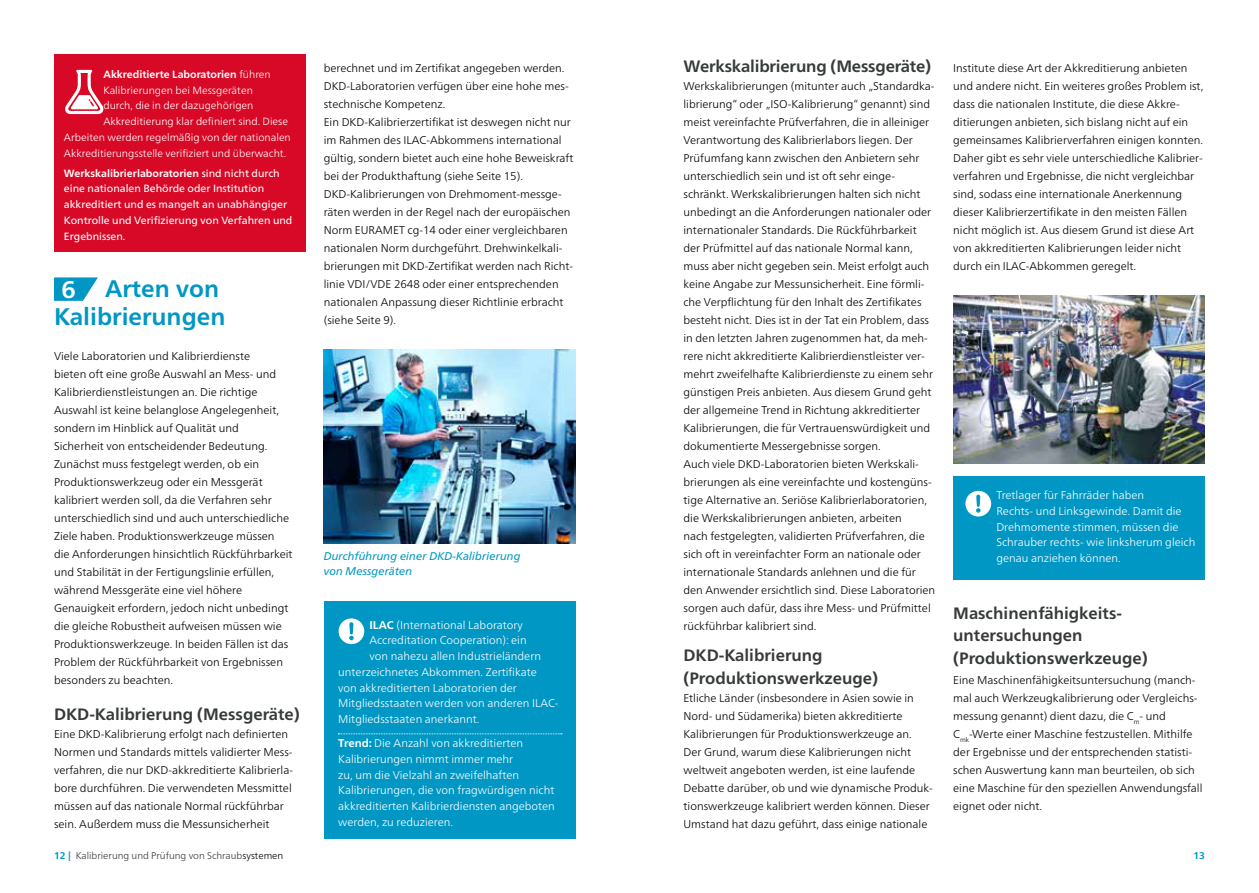
<style>
.page{position:relative;width:1259px;height:893px;background:#fff}
.page>*{position:absolute;margin:0;border:0;box-sizing:border-box;transform-origin:0 0}
.t1{font:700 24px/28.5px "Neue Frutiger World";color:#0097c4;text-align:right}
.t2{font:700 24px "Neue Frutiger World";color:#fff}
.t3{font:700 16.5px/22.5px "Neue Frutiger World";color:#373a3b}
.t4{font:300 11.25px/18px "Neue Frutiger World";color:#000}
.t5{font:300 11.25px/15.8px "Neue Frutiger World";color:#fff}
.t6{font:italic 11.25px/15.8px "Neue Frutiger World";color:#0097c4}
.t7{font:300 10.5px "Neue Frutiger World";color:#fff}
.t8{font:10.5px/15.8px "Neue Frutiger World";color:#fff}
.t9{font:700 10.5px "Neue Frutiger World";color:#fff}
.t10{font:300 9.75px "Neue Frutiger World";color:#373a3b}
.t11{font:700 9.75px "Neue Frutiger World";color:#0097c4}
.s1{font-weight:300}
.s2{font-weight:700}
.s3{font-weight:700;color:#0097c4}
.s4{color:#000}
</style>
<div class="page">
<svg style="left:54px;top:277px;width:44px;height:24px"></svg>
<div style="left:54px;top:54px;width:252px;height:198px;background:#d70926"></div>
<svg style="left:65px;top:70px;width:38px;height:44px"></svg>
<div style="left:324px;top:601px;width:251px;height:238px;background:#0097c4"></div>
<img style="left:324px;top:349px;width:251px;height:195px">
<svg style="left:338px;top:733px;width:224px;height:1px"></svg>
<div style="left:338px;top:618px;width:26px;height:26px;background:#fff;border-radius:50%"></div>
<svg style="left:349px;top:622px;width:5px;height:18px"></svg>
<img style="left:953px;top:295px;width:252px;height:168px">
<div style="left:953px;top:476px;width:252px;height:103px;background:#0097c4"></div>
<div style="left:965px;top:491px;width:26px;height:25px;background:#fff;border-radius:50%"></div>
<svg style="left:976px;top:494px;width:4px;height:19px"></svg>
<p class="t9" style="left:103px;top:65px;width:169px">Akkreditierte Laboratorien <span class="s1">führen</span></p>
<p class="t7" style="left:103px;top:82px;width:151px">Kalibrierungen bei Messgeräten</p>
<p class="t7" style="left:103px;top:98px;width:152px">durch, die in der dazugehörigen</p>
<p class="t7" style="left:103px;top:113px;width:186px">Akkreditierung klar definiert sind. Diese</p>
<p class="t7" style="left:64px;top:129px;width:228px">Arbeiten werden regelmäßig von der nationalen</p>
<p class="t7" style="left:64px;top:145px;width:224px">Akkreditierungsstelle verifiziert und überwacht.</p>
<p class="t8" style="left:64px;top:165px;width:230px"><span class="s2">Werkskalibrierlaboratorien</span> sind nicht durch eine nationalen Behörde oder Institution akkreditiert und es mangelt an unabhängiger Kontrolle und Verifizierung von Verfahren und Ergebnissen.</p>
<h1 class="t1" style="left:54px;top:273px;width:173px">Arten von<br>Kalibrierungen</h1>
<h1 class="t2" style="left:62px;top:269px;width:16px">6</h1>
<p class="t4" style="left:54px;top:347px;width:240px">Viele Laboratorien und Kalibrierdienste<br>bieten oft eine große Auswahl an Mess- und Kalibrierdienstleistungen an. Die richtige Auswahl ist keine belanglose Angelegenheit, sondern im Hinblick auf Qualität und<br>Sicherheit von entscheidender Bedeutung.<br>Zunächst muss festgelegt werden, ob ein Produktionswerkzeug oder ein Messgerät kalibriert werden soll, da die Verfahren sehr unterschiedlich sind und auch unterschiedliche Ziele haben. Produktionswerkzeuge müssen die Anforderungen hinsichtlich Rückführbarkeit und Stabilität in der Fertigungslinie erfüllen, während Messgeräte eine viel höhere Genauigkeit erfordern, jedoch nicht unbedingt die gleiche Robustheit aufweisen müssen wie Produktionswerkzeuge. In beiden Fällen ist das Problem der Rückführbarkeit von Ergebnissen besonders zu beachten.</p>
<h2 class="t3" style="left:54px;top:703px;width:247px">DKD-Kalibrierung (Messgeräte)</h2>
<p class="t4" style="left:54px;top:725px;width:240px">Eine DKD-Kalibrierung erfolgt nach definierten Normen und Standards mittels validierter Mess&shy;verfahren, die nur DKD-akkreditierte Kalibrierla&shy;bore durchführen. Die verwendeten Messmittel müssen auf das nationale Normal rückführbar sein. Außerdem muss die Messunsicherheit</p>
<p class="t4" style="left:324px;top:59px;width:251px">berechnet und im Zertifikat angegeben werden.<br>DKD-Laboratorien verfügen über eine hohe mes&shy;stechnische Kompetenz.<br>Ein DKD-Kalibrierzertifikat ist deswegen nicht nur im Rahmen des ILAC-Abkommens international gültig, sondern bietet auch eine hohe Beweiskraft bei der Produkthaftung (siehe Seite 15).<br>DKD-Kalibrierungen von Drehmoment-messge&shy;räten werden in der Regel nach der europäischen Norm EURAMET cg-14 oder einer vergleichbaren nationalen Norm durchgeführt. Drehwinkelkali&shy;brierungen mit DKD-Zertifikat werden nach Richt&shy;linie VDI/VDE 2648 oder einer entsprechenden nationalen Anpassung dieser Richtlinie erbracht (siehe Seite 9).</p>
<p class="t6" style="left:324px;top:547px;width:198px">Durchführung einer DKD-Kalibrierung von Messgeräten</p>
<p class="t5" style="left:369px;top:617px;width:155px"><span class="s2">ILAC</span> (International Laboratory</p>
<p class="t5" style="left:369px;top:632px;width:159px">Accreditation Cooperation): ein</p>
<p class="t5" style="left:369px;top:648px;width:173px">von nahezu allen Industrieländern</p>
<p class="t5" style="left:338px;top:664px;width:200px">unterzeichnetes Abkommen. Zertifikate</p>
<p class="t5" style="left:338px;top:680px;width:180px">von akkreditierten Laboratorien der</p>
<p class="t5" style="left:338px;top:695px;width:222px">Mitgliedsstaaten werden von anderen ILAC-</p>
<p class="t5" style="left:338px;top:711px;width:143px">Mitgliedsstaaten anerkannt.</p>
<p class="t5" style="left:338px;top:735px;width:218px"><span class="s2">Trend:</span> Die Anzahl von akkreditierten Kalibrierungen nimmt immer mehr<br>zu, um die Vielzahl an zweifelhaften Kalibrierungen, die von fragwürdigen nicht akkreditierten Kalibrierdiensten angeboten werden, zu reduzieren.</p>
<h2 class="t3" style="left:683px;top:55px;width:249px">Werkskalibrierung (Messgeräte)</h2>
<p class="t4" style="left:683px;top:77px;width:253px">Werkskalibrierungen (mitunter auch „Standardka&shy;librierung“ oder „ISO-Kalibrierung“ genannt) sind meist vereinfachte Prüfverfahren, die in alleiniger Verantwortung des Kalibrierlabors liegen. Der Prüfumfang kann zwischen den Anbietern sehr unterschiedlich sein und ist oft sehr einge&shy;schränkt. Werkskalibrierungen halten sich nicht unbedingt an die Anforderungen nationaler oder internationaler Standards. Die Rückführbarkeit der Prüfmittel auf das nationale Normal kann, muss aber nicht gegeben sein. Meist erfolgt auch keine Angabe zur Messunsicherheit. Eine förmli&shy;che Verpflichtung für den Inhalt des Zertifikates besteht nicht. Dies ist in der Tat ein Problem, dass in den letzten Jahren zugenommen hat, da meh&shy;rere nicht akkreditierte Kalibrierdienstleister ver&shy;mehrt zweifelhafte Kalibrierdienste zu einem sehr günstigen Preis anbieten. Aus diesem Grund geht der allgemeine Trend in Richtung akkreditierter Kalibrierungen, die für Vertrauenswürdigkeit und dokumentierte Messergebnisse sorgen.<br>Auch viele DKD-Laboratorien bieten Werkskali&shy;brierungen als eine vereinfachte und kostengüns&shy;tige Alternative an. Seriöse Kalibrierlaboratorien, die Werkskalibrierungen anbieten, arbeiten<br>nach festgelegten, validierten Prüfverfahren, die sich oft in vereinfachter Form an nationale oder internationale Standards anlehnen und die für den Anwender ersichtlich sind. Diese Laboratorien sorgen auch dafür, dass ihre Mess- und Prüfmittel rückführbar kalibriert sind.</p>
<h2 class="t3" style="left:683px;top:644px;width:196px">DKD-Kalibrierung (Produktionswerkzeuge)</h2>
<p class="t4" style="left:683px;top:689px;width:251px">Etliche Länder (insbesondere in Asien sowie in Nord- und Südamerika) bieten akkreditierte Kalibrierungen für Produktionswerkzeuge an.<br>Der Grund, warum diese Kalibrierungen nicht weltweit angeboten werden, ist eine laufende Debatte darüber, ob und wie dynamische Produk&shy;tionswerkzeuge kalibriert werden können. Dieser Umstand hat dazu geführt, dass einige nationale</p>
<p class="t4" style="left:953px;top:59px;width:252px">Institute diese Art der Akkreditierung anbieten und andere nicht. Ein weiteres großes Problem ist, dass die nationalen Institute, die diese Akkre&shy;ditierungen anbieten, sich bislang nicht auf ein gemeinsames Kalibrierverfahren einigen konnten.<br>Daher gibt es sehr viele unterschiedliche Kalibrier&shy;verfahren und Ergebnisse, die nicht vergleichbar sind, sodass eine internationale Anerkennung dieser Kalibrierzertifikate in den meisten Fällen nicht möglich ist. Aus diesem Grund ist diese Art von akkreditierten Kalibrierungen leider nicht durch ein ILAC-Abkommen geregelt.</p>
<p class="t5" style="left:996px;top:487px;width:200px">Tretlager für Fahrräder haben<br>Rechts- und Linksgewinde. Damit die Drehmomente stimmen, müssen die Schrauber rechts- wie linksherum gleich genau anziehen können.</p>
<h2 class="t3" style="left:953px;top:602px;width:196px">Maschinenfähigkeits&shy;untersuchungen (Produktionswerkzeuge)</h2>
<p class="t4" style="left:953px;top:671px;width:251px">Eine Maschinenfähigkeitsuntersuchung (manch&shy;mal auch Werkzeugkalibrierung oder Vergleichs&shy;messung genannt) dient dazu, die C<sub>m</sub>- und C<sub>mk</sub>-Werte einer Maschine festzustellen. Mithilfe der Ergebnisse und der entsprechenden statisti&shy;schen Auswertung kann man beurteilen, ob sich eine Maschine für den speziellen Anwendungsfall eignet oder nicht.</p>
<p class="t10" style="left:54px;top:847px;width:231px"><span class="s3">12 |</span> Kalibrierung und Prüfung von Schraub<span class="s4">systemen</span></p>
<p class="t11" style="left:1193px;top:846px;width:13px">13</p>
</div>
